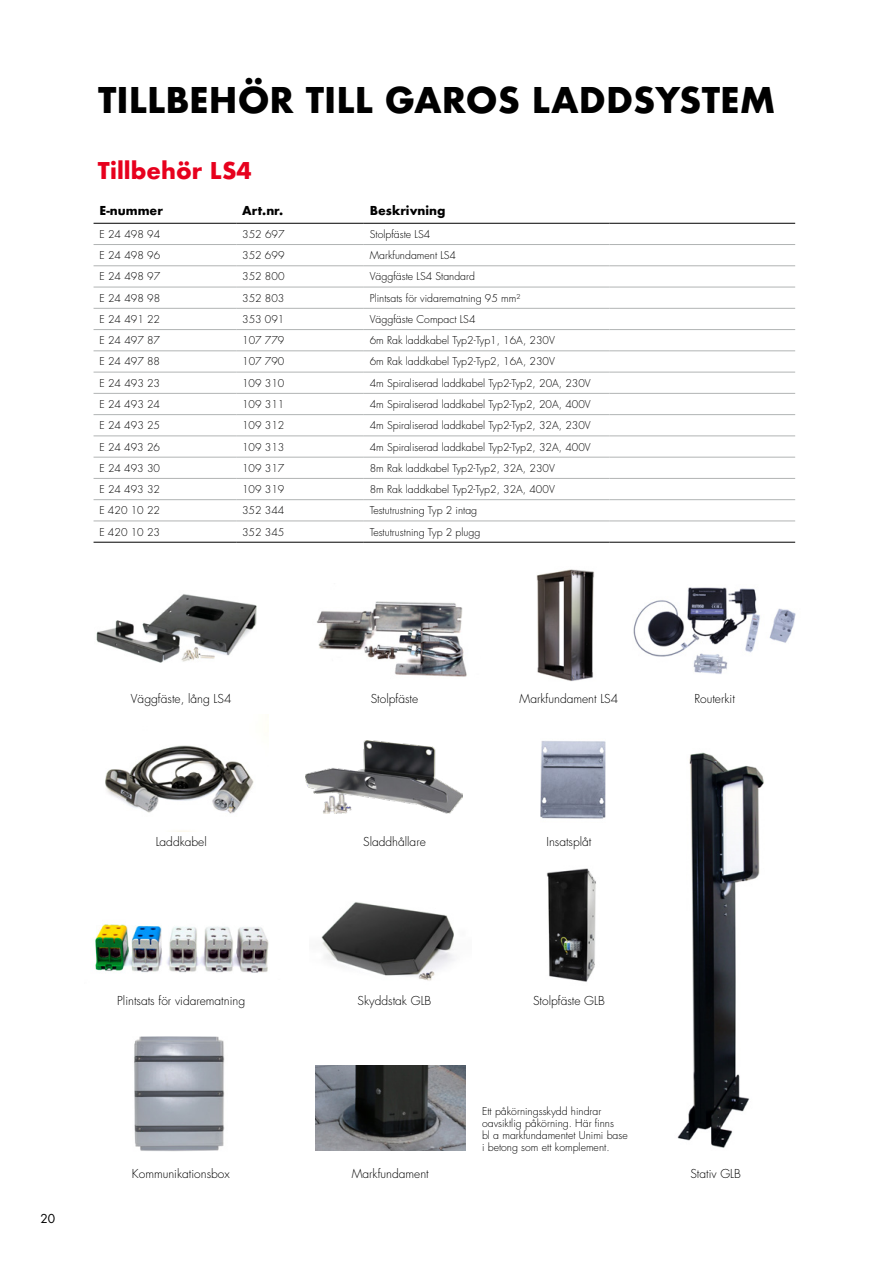
<style>
.page{position:relative;width:893px;height:1263px;background:#fff}
.page>*{position:absolute;margin:0;border:0;box-sizing:border-box;transform-origin:0 0}
.t1{font:700 34.5px "Futura";color:#000}
.t2{font:700 22.5px "Futura";color:#e7001d}
.t3{font:300 12px "Futura";color:#000}
.t4{font:700 12px "Futura";color:#000}
.t5{font:12px "Futura";color:#000}
.t6{font:300 10.5px/12px "Futura";color:#000}
</style>
<div class="page">
<img style="left:536px;top:569px;width:58px;height:112px">
<img style="left:677px;top:752px;width:87px;height:396px">
<img style="left:95px;top:924px;width:174px;height:49px">
<img style="left:305px;top:741px;width:157px;height:73px">
<img style="left:105px;top:745px;width:149px;height:87px">
<img style="left:321px;top:902px;width:133px;height:79px">
<img style="left:315px;top:1065px;width:150px;height:86px">
<img style="left:134px;top:1036px;width:91px;height:115px">
<img style="left:546px;top:868px;width:50px;height:114px">
<hr style="left:94px;top:244px;width:142px;height:1px;background:#b1b4b4">
<hr style="left:236px;top:244px;width:128px;height:1px;background:#b1b4b4">
<hr style="left:364px;top:244px;width:245px;height:1px;background:#b1b4b4">
<hr style="left:609px;top:244px;width:186px;height:1px;background:#b1b4b4">
<hr style="left:94px;top:266px;width:142px;height:1px;background:#b1b4b4">
<hr style="left:236px;top:266px;width:128px;height:1px;background:#b1b4b4">
<hr style="left:364px;top:266px;width:245px;height:1px;background:#b1b4b4">
<hr style="left:609px;top:266px;width:186px;height:1px;background:#b1b4b4">
<hr style="left:94px;top:287px;width:142px;height:1px;background:#b1b4b4">
<hr style="left:236px;top:287px;width:128px;height:1px;background:#b1b4b4">
<hr style="left:364px;top:287px;width:245px;height:1px;background:#b1b4b4">
<hr style="left:609px;top:287px;width:186px;height:1px;background:#b1b4b4">
<hr style="left:94px;top:308px;width:142px;height:1px;background:#b1b4b4">
<hr style="left:236px;top:308px;width:128px;height:1px;background:#b1b4b4">
<hr style="left:364px;top:308px;width:245px;height:1px;background:#b1b4b4">
<hr style="left:609px;top:308px;width:186px;height:1px;background:#b1b4b4">
<hr style="left:94px;top:329px;width:142px;height:1px;background:#b1b4b4">
<hr style="left:236px;top:329px;width:128px;height:1px;background:#b1b4b4">
<hr style="left:364px;top:329px;width:245px;height:1px;background:#b1b4b4">
<hr style="left:609px;top:329px;width:186px;height:1px;background:#b1b4b4">
<hr style="left:94px;top:351px;width:142px;height:1px;background:#b1b4b4">
<hr style="left:236px;top:351px;width:128px;height:1px;background:#b1b4b4">
<hr style="left:364px;top:351px;width:245px;height:1px;background:#b1b4b4">
<hr style="left:609px;top:351px;width:186px;height:1px;background:#b1b4b4">
<hr style="left:94px;top:372px;width:142px;height:1px;background:#b1b4b4">
<hr style="left:236px;top:372px;width:128px;height:1px;background:#b1b4b4">
<hr style="left:364px;top:372px;width:245px;height:1px;background:#b1b4b4">
<hr style="left:609px;top:372px;width:186px;height:1px;background:#b1b4b4">
<hr style="left:94px;top:393px;width:142px;height:1px;background:#b1b4b4">
<hr style="left:236px;top:393px;width:128px;height:1px;background:#b1b4b4">
<hr style="left:364px;top:393px;width:245px;height:1px;background:#b1b4b4">
<hr style="left:609px;top:393px;width:186px;height:1px;background:#b1b4b4">
<hr style="left:94px;top:414px;width:142px;height:1px;background:#b1b4b4">
<hr style="left:236px;top:414px;width:128px;height:1px;background:#b1b4b4">
<hr style="left:364px;top:414px;width:245px;height:1px;background:#b1b4b4">
<hr style="left:609px;top:414px;width:186px;height:1px;background:#b1b4b4">
<hr style="left:94px;top:436px;width:142px;height:1px;background:#b1b4b4">
<hr style="left:236px;top:436px;width:128px;height:1px;background:#b1b4b4">
<hr style="left:364px;top:436px;width:245px;height:1px;background:#b1b4b4">
<hr style="left:609px;top:436px;width:186px;height:1px;background:#b1b4b4">
<hr style="left:94px;top:457px;width:142px;height:1px;background:#b1b4b4">
<hr style="left:236px;top:457px;width:128px;height:1px;background:#b1b4b4">
<hr style="left:364px;top:457px;width:245px;height:1px;background:#b1b4b4">
<hr style="left:609px;top:457px;width:186px;height:1px;background:#b1b4b4">
<hr style="left:94px;top:478px;width:142px;height:1px;background:#b1b4b4">
<hr style="left:236px;top:478px;width:128px;height:1px;background:#b1b4b4">
<hr style="left:364px;top:478px;width:245px;height:1px;background:#b1b4b4">
<hr style="left:609px;top:478px;width:186px;height:1px;background:#b1b4b4">
<hr style="left:94px;top:499px;width:142px;height:1px;background:#b1b4b4">
<hr style="left:236px;top:499px;width:128px;height:1px;background:#b1b4b4">
<hr style="left:364px;top:499px;width:245px;height:1px;background:#b1b4b4">
<hr style="left:609px;top:499px;width:186px;height:1px;background:#b1b4b4">
<hr style="left:94px;top:521px;width:142px;height:1px;background:#b1b4b4">
<hr style="left:236px;top:521px;width:128px;height:1px;background:#b1b4b4">
<hr style="left:364px;top:521px;width:245px;height:1px;background:#b1b4b4">
<hr style="left:609px;top:521px;width:186px;height:1px;background:#b1b4b4">
<hr style="left:94px;top:223px;width:142px;height:1px;background:#000">
<hr style="left:236px;top:223px;width:128px;height:1px;background:#000">
<hr style="left:364px;top:223px;width:245px;height:1px;background:#000">
<hr style="left:609px;top:223px;width:186px;height:1px;background:#000">
<hr style="left:94px;top:542px;width:142px;height:1px;background:#000">
<hr style="left:236px;top:542px;width:128px;height:1px;background:#000">
<hr style="left:364px;top:542px;width:245px;height:1px;background:#000">
<hr style="left:609px;top:542px;width:186px;height:1px;background:#000">
<img style="left:96px;top:594px;width:161px;height:69px">
<img style="left:633px;top:587px;width:163px;height:87px">
<img style="left:540px;top:741px;width:66px;height:78px">
<img style="left:317px;top:601px;width:150px;height:76px">
<h1 class="t1" style="left:98px;top:75px;width:679px">TILLBEHÖR TILL GAROS LADDSYSTEM</h1>
<h2 class="t2" style="left:98px;top:154px;width:156px">Tillbehör LS4</h2>
<p class="t4" style="left:100px;top:202px;width:65px">E-nummer</p>
<p class="t4" style="left:242px;top:202px;width:43px">Art.nr.</p>
<p class="t4" style="left:370px;top:202px;width:77px">Beskrivning</p>
<p class="t6" style="left:100px;top:228px;width:62px">E 24 498 94</p>
<p class="t6" style="left:242px;top:228px;width:44px">352 697</p>
<p class="t6" style="left:370px;top:228px;width:62px">Stolpfäste LS4</p>
<p class="t6" style="left:100px;top:250px;width:62px">E 24 498 96</p>
<p class="t6" style="left:242px;top:250px;width:44px">352 699</p>
<p class="t6" style="left:370px;top:250px;width:88px">Markfundament LS4</p>
<p class="t6" style="left:100px;top:271px;width:62px">E 24 498 97</p>
<p class="t6" style="left:242px;top:271px;width:44px">352 800</p>
<p class="t6" style="left:370px;top:271px;width:107px">Väggfäste LS4 Standard</p>
<p class="t6" style="left:100px;top:292px;width:62px">E 24 498 98</p>
<p class="t6" style="left:242px;top:292px;width:44px">352 803</p>
<p class="t6" style="left:370px;top:292px;width:152px">Plintsats för vidarematning 95 mm²</p>
<p class="t6" style="left:100px;top:313px;width:62px">E 24 491 22</p>
<p class="t6" style="left:242px;top:313px;width:44px">353 091</p>
<p class="t6" style="left:370px;top:313px;width:107px">Väggfäste Compact LS4</p>
<p class="t6" style="left:99px;top:335px;width:62px">E 24 497 87</p>
<p class="t6" style="left:242px;top:335px;width:44px">107 779</p>
<p class="t6" style="left:370px;top:335px;width:187px">6m Rak laddkabel Typ2-Typ1, 16A, 230V</p>
<p class="t6" style="left:99px;top:356px;width:62px">E 24 497 88</p>
<p class="t6" style="left:242px;top:356px;width:44px">107 790</p>
<p class="t6" style="left:370px;top:356px;width:187px">6m Rak laddkabel Typ2-Typ2, 16A, 230V</p>
<p class="t6" style="left:99px;top:377px;width:62px">E 24 493 23</p>
<p class="t6" style="left:242px;top:377px;width:44px">109 310</p>
<p class="t6" style="left:370px;top:377px;width:223px">4m Spiraliserad laddkabel Typ2-Typ2, 20A, 230V</p>
<p class="t6" style="left:99px;top:398px;width:62px">E 24 493 24</p>
<p class="t6" style="left:242px;top:398px;width:44px">109 311</p>
<p class="t6" style="left:370px;top:398px;width:223px">4m Spiraliserad laddkabel Typ2-Typ2, 20A, 400V</p>
<p class="t6" style="left:99px;top:420px;width:62px">E 24 493 25</p>
<p class="t6" style="left:242px;top:420px;width:44px">109 312</p>
<p class="t6" style="left:370px;top:420px;width:223px">4m Spiraliserad laddkabel Typ2-Typ2, 32A, 230V</p>
<p class="t6" style="left:99px;top:441px;width:62px">E 24 493 26</p>
<p class="t6" style="left:242px;top:441px;width:44px">109 313</p>
<p class="t6" style="left:370px;top:441px;width:223px">4m Spiraliserad laddkabel Typ2-Typ2, 32A, 400V</p>
<p class="t6" style="left:99px;top:462px;width:62px">E 24 493 30</p>
<p class="t6" style="left:242px;top:462px;width:44px">109 317</p>
<p class="t6" style="left:370px;top:462px;width:187px">8m Rak laddkabel Typ2-Typ2, 32A, 230V</p>
<p class="t6" style="left:99px;top:484px;width:62px">E 24 493 32</p>
<p class="t6" style="left:242px;top:484px;width:44px">109 319</p>
<p class="t6" style="left:370px;top:484px;width:187px">8m Rak laddkabel Typ2-Typ2, 32A, 400V</p>
<p class="t6" style="left:99px;top:505px;width:62px">E 420 10 22</p>
<p class="t6" style="left:242px;top:505px;width:44px">352 344</p>
<p class="t6" style="left:370px;top:505px;width:109px">Testutrustning Typ 2 intag</p>
<p class="t6" style="left:99px;top:526px;width:62px">E 420 10 23</p>
<p class="t6" style="left:242px;top:526px;width:44px">352 345</p>
<p class="t6" style="left:370px;top:526px;width:112px">Testutrustning Typ 2 plugg</p>
<p class="t5" style="left:40px;top:1211px;width:16px">20</p>
<p class="t3" style="left:131px;top:692px;width:102px">Väggfäste, lång LS4</p>
<p class="t3" style="left:371px;top:692px;width:49px">Stolpfäste</p>
<p class="t3" style="left:520px;top:692px;width:100px">Markfundament LS4</p>
<p class="t3" style="left:694px;top:692px;width:42px">Routerkit</p>
<p class="t3" style="left:156px;top:834px;width:53px">Laddkabel</p>
<p class="t3" style="left:363px;top:834px;width:64px">Sladdhållare</p>
<p class="t3" style="left:546px;top:834px;width:46px">Insatsplåt</p>
<p class="t3" style="left:117px;top:994px;width:129px">Plintsats för vidarematning</p>
<p class="t3" style="left:358px;top:994px;width:75px">Skyddstak GLB</p>
<p class="t3" style="left:533px;top:994px;width:73px">Stolpfäste GLB</p>
<p class="t6" style="left:482px;top:1105px;width:147px">Ett påkörningsskydd hindrar oavsiktlig påkörning. Här finns<br>bl a markfundamentet Unimi base i betong som ett komplement.</p>
<p class="t3" style="left:132px;top:1166px;width:99px">Kommunikationsbox</p>
<p class="t3" style="left:352px;top:1166px;width:79px">Markfundament</p>
<p class="t3" style="left:690px;top:1166px;width:52px">Stativ GLB</p>
</div>
